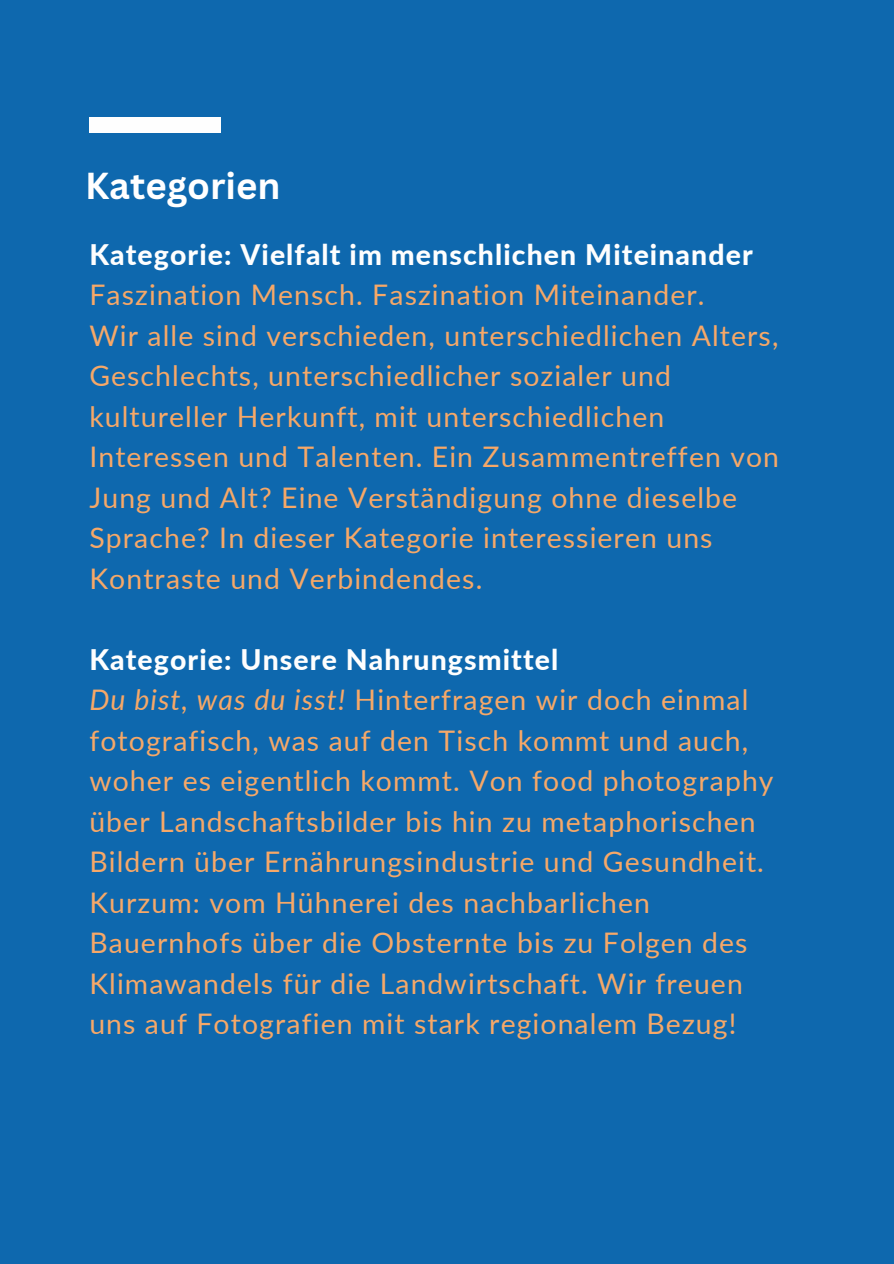
<style>
.page{position:relative;width:894px;height:1264px;background:#fff}
.page>*{position:absolute;margin:0;border:0;box-sizing:border-box;transform-origin:0 0}
.t1{font:700 36.6px "Canva Sans";color:#fff}
.t2{font:28.35px/40.5px "Lato";letter-spacing:.04em;color:#f6a868}
.t3{font:800 28.35px/40.5px "Lato";letter-spacing:.04em;color:#fefefe}
.s1{font-weight:400;color:#f6a868}
.s2{font-style:italic}
</style>
<div class="page">
<div style="left:0;top:0;width:893px;height:1263px;background:#0e68ae"></div>
<div style="left:89px;top:117px;width:132px;height:16px;background:#fefefe"></div>
<p class="t1" style="left:85px;top:160px;width:197px">Kategorien</p>
<p class="t3" style="left:89px;top:233px;width:664px">Kategorie: Vielfalt im menschlichen Miteinander<br><span class="s1">Faszination Mensch. Faszination Miteinander.</span></p>
<h1 class="t2" style="left:89px;top:314px;width:691px">Wir alle sind verschieden, unterschiedlichen Alters, Geschlechts, unterschiedlicher sozialer und kultureller Herkunft, mit unterschiedlichen Interessen und Talenten. Ein Zusammentreffen von Jung und Alt? Eine Verständigung ohne dieselbe Sprache? In dieser Kategorie interessieren uns Kontraste und Verbindendes.</h1>
<p class="t3" style="left:89px;top:638px;width:470px">Kategorie: Unsere Nahrungsmittel</p>
<p class="t2" style="left:89px;top:679px;width:685px"><span class="s2">Du bist, was du isst!</span> Hinterfragen wir doch einmal fotografisch, was auf den Tisch kommt und auch, woher es eigentlich kommt. Von food photography über Landschaftsbilder bis hin zu metaphorischen Bildern über Ernährungsindustrie und Gesundheit.<br>Kurzum: vom Hühnerei des nachbarlichen Bauernhofs über die Obsternte bis zu Folgen des Klimawandels für die Landwirtschaft. Wir freuen uns auf Fotografien mit stark regionalem Bezug!</p>
</div>
